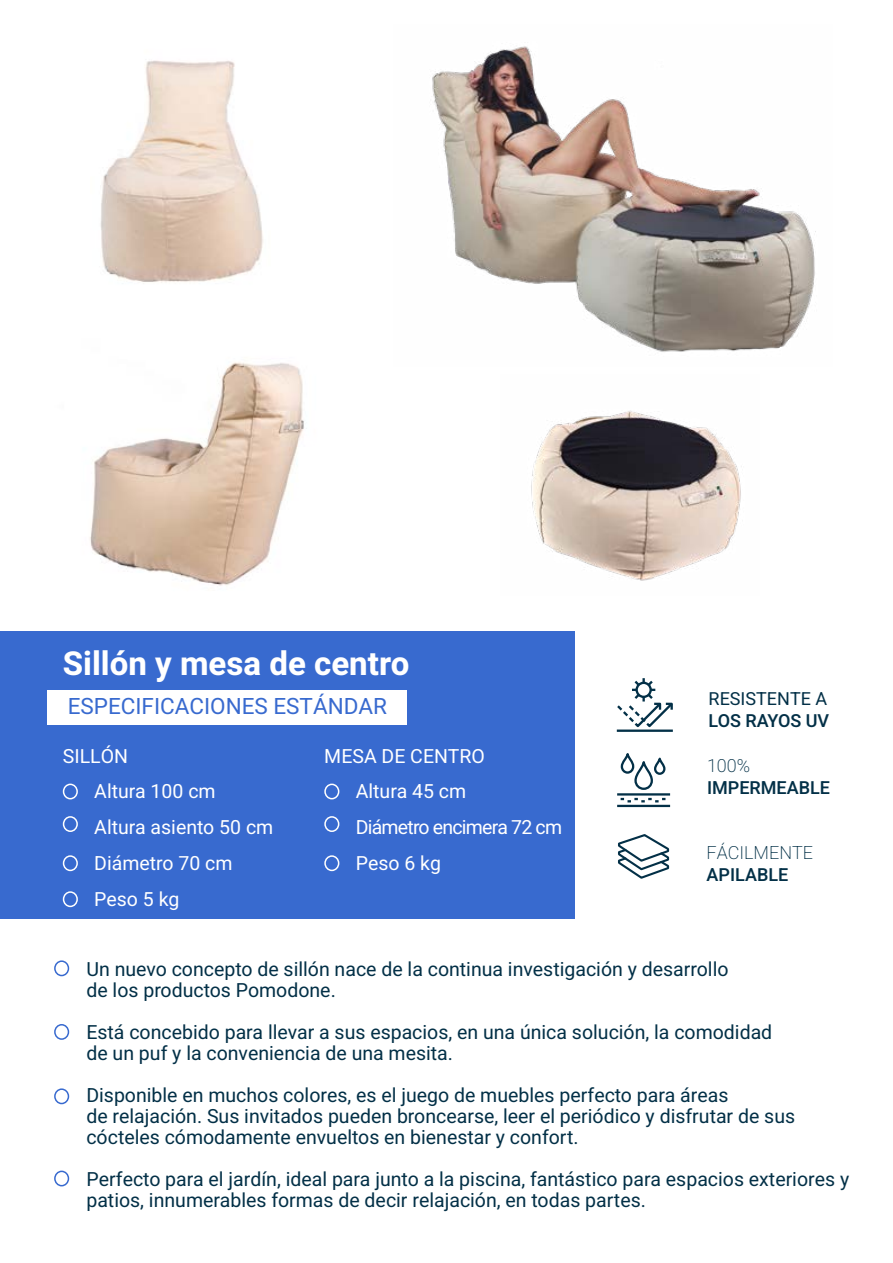
<style>
.page{position:relative;width:893px;height:1263px;background:#fff}
.page>*{position:absolute;margin:0;border:0;box-sizing:border-box;transform-origin:0 0}
.t1{font:700 33px "Heebo";color:#fff}
.t2{font:22.5px "Heebo";color:#386acf}
.t3{font:19.5px/21px "Heebo";color:#033047}
.t4{font:19.5px/36px "Heebo";color:#fff}
.t5{font:19.5px/36px "Heebo";letter-spacing:-.04em;color:#fff}
.t6{font:500 18px "Heebo";color:#033047}
.t7{font:200 18px "Heebo";color:#033047}
.t8{font:18px "Heebo";color:#033047}
</style>
<div class="page">
<div style="left:0;top:631px;width:574px;height:287px;background:#386acf"></div>
<img style="left:90px;top:362px;width:217px;height:224px">
<img style="left:531px;top:410px;width:211px;height:171px">
<img style="left:100px;top:60px;width:163px;height:223px">
<div style="left:48px;top:691px;width:359px;height:34px;background:#fff"></div>
<div style="left:63px;top:784px;width:15px;height:15px;border:2px solid #fff;border-radius:50%"></div>
<div style="left:324px;top:784px;width:15px;height:15px;border:2px solid #fff;border-radius:50%"></div>
<div style="left:54px;top:960px;width:15px;height:16px;border:2px solid #386acf;border-radius:50%"></div>
<div style="left:54px;top:1024px;width:15px;height:16px;border:2px solid #386acf;border-radius:50%"></div>
<div style="left:54px;top:1088px;width:15px;height:16px;border:2px solid #386acf;border-radius:50%"></div>
<div style="left:54px;top:1170px;width:15px;height:16px;border:2px solid #386acf;border-radius:50%"></div>
<div style="left:63px;top:816px;width:15px;height:16px;border:2px solid #fff;border-radius:50%"></div>
<div style="left:324px;top:816px;width:15px;height:16px;border:2px solid #fff;border-radius:50%"></div>
<div style="left:63px;top:855px;width:15px;height:16px;border:2px solid #fff;border-radius:50%"></div>
<div style="left:63px;top:891px;width:15px;height:16px;border:2px solid #fff;border-radius:50%"></div>
<div style="left:324px;top:855px;width:15px;height:16px;border:2px solid #fff;border-radius:50%"></div>
<img style="left:432px;top:46px;width:384px;height:306px">
<hr style="left:617px;top:729px;width:56px;height:3px;background:#033047">
<svg style="left:617px;top:678px;width:56px;height:50px"></svg>
<div style="left:621px;top:753px;width:13px;height:21px;border:2px solid #033047;border-radius:6px"></div>
<div style="left:654px;top:757px;width:11px;height:18px;border:2px solid #033047;border-radius:5px"></div>
<div style="left:634px;top:761px;width:19px;height:29px;border:2px solid #033047;border-radius:8px"></div>
<hr style="left:617px;top:793px;width:53px;height:2px;background:#033047">
<hr style="left:617px;top:805px;width:53px;height:2px;background:#033047">
<svg style="left:621px;top:798px;width:44px;height:4px"></svg>
<svg style="left:618px;top:834px;width:52px;height:45px"></svg>
<h1 class="t1" style="left:63px;top:640px;width:348px">Sillón y mesa de centro</h1>
<p class="t2" style="left:68px;top:690px;width:321px">ESPECIFICACIONES ESTÁNDAR</p>
<p class="t4" style="left:63px;top:738px;width:67px">SILLÓN</p>
<p class="t4" style="left:324px;top:738px;width:162px">MESA DE CENTRO</p>
<p class="t4" style="left:94px;top:773px;width:181px">Altura 100 cm<br>Altura asiento 50 cm<br>Diámetro 70 cm<br>Peso 5 kg</p>
<p class="t5" style="left:356px;top:773px;width:208px">Altura 45 cm<br>Diámetro encimera 72 cm<br>Peso 6 kg</p>
<p class="t8" style="left:709px;top:686px;width:120px">RESISTENTE A</p>
<p class="t6" style="left:709px;top:708px;width:122px">LOS RAYOS UV</p>
<p class="t7" style="left:707px;top:753px;width:45px">100%</p>
<p class="t6" style="left:707px;top:775px;width:125px">IMPERMEABLE</p>
<p class="t7" style="left:707px;top:840px;width:108px">FÁCILMENTE</p>
<p class="t6" style="left:707px;top:862px;width:83px">APILABLE</p>
<p class="t3" style="left:86px;top:958px;width:644px">Un nuevo concepto de sillón nace de la continua investigación y desarrollo de los productos Pomodone.</p>
<p class="t3" style="left:86px;top:1021px;width:687px">Está concebido para llevar a sus espacios, en una única solución, la comodidad de un puf y la conveniencia de una mesita.</p>
<p class="t3" style="left:86px;top:1084px;width:710px">Disponible en muchos colores, es el juego de muebles perfecto para áreas<br>de relajación. Sus invitados pueden broncearse, leer el periódico y disfrutar de sus cócteles cómodamente envueltos en bienestar y confort.</p>
<p class="t3" style="left:86px;top:1168px;width:764px">Perfecto para el jardín, ideal para junto a la piscina, fantástico para espacios exteriores y patios, innumerables formas de decir relajación, en todas partes.</p>
</div>
